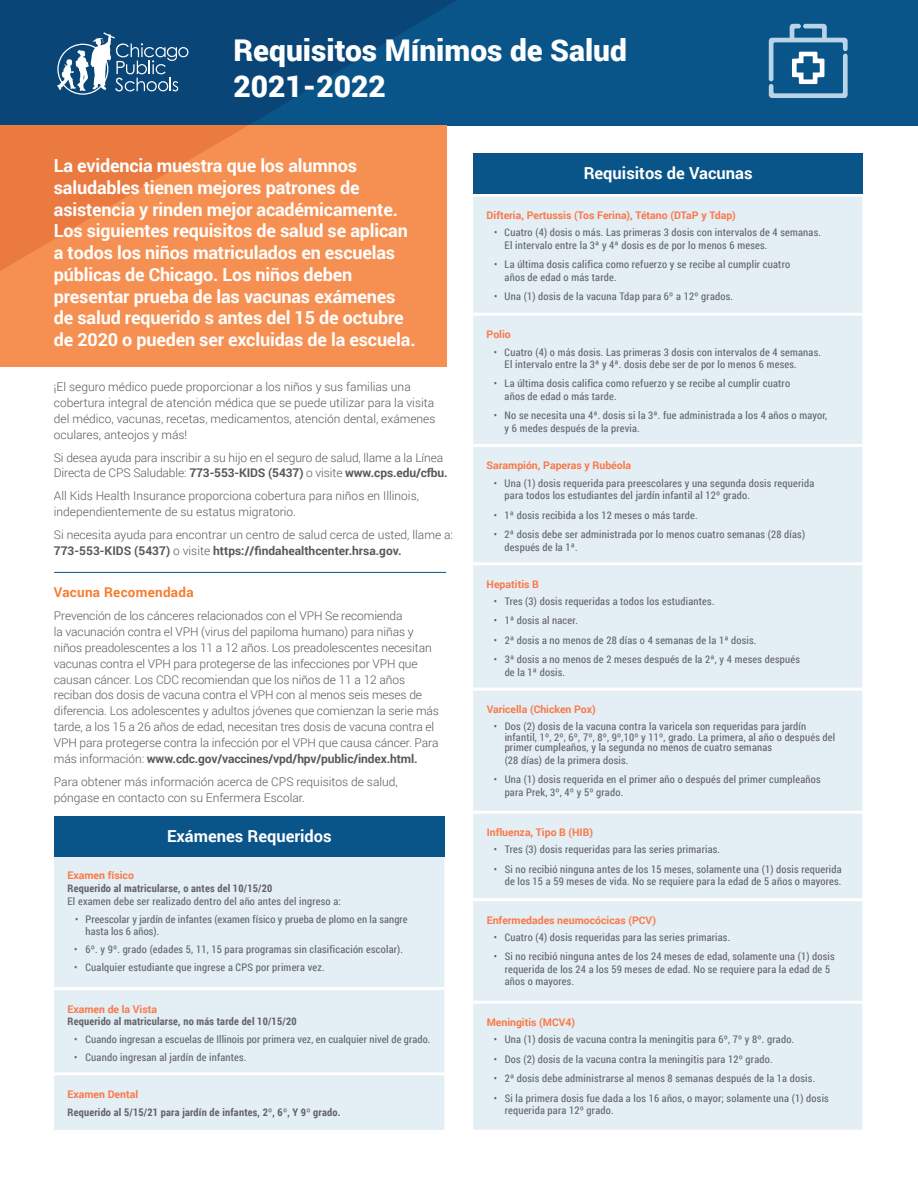
<style>
.page{position:relative;width:918px;height:1188px;background:#fff}
.page>*{position:absolute;margin:0;border:0;box-sizing:border-box;transform-origin:0 0}
.t1{font:900 30px/36px "Roboto";color:#fff}
.t2{font:700 18px/21.8px "Roboto";letter-spacing:-.01em;color:#fff}
.t3{font:700 16.5px "Roboto";color:#fff}
.t4{font:700 13.5px "Roboto";letter-spacing:.02em;color:#f57d2f}
.t5{font:300 12px/15.9px "Roboto";letter-spacing:-.01em;color:#58595b}
.t6{font:10.5px/12.6px "Roboto Condensed";letter-spacing:.02em;color:#636466}
.t7{font:700 10.5px "Roboto";color:#fb7847}
.t8{font:700 10.5px "Roboto Condensed";letter-spacing:.02em;color:#636466}
.s1{font-weight:700}
.s2{font-weight:400}
</style>
<div class="page">
<div style="left:0;top:0;width:918px;height:125px;background:#095589"></div>
<svg style="left:0;top:0;width:456px;height:125px;fill:#094577"></svg>
<svg style="left:57px;top:32px;width:131px;height:63px;background:#447297"></svg>
<div style="left:0;top:125px;width:446px;height:242px;background:#f69052"></div>
<svg style="left:0;top:125px;width:248px;height:146px;fill:#ee8045"></svg>
<svg style="left:769px;top:24px;width:79px;height:74px"></svg>
<hr style="left:54px;top:572px;width:392px;height:1px;background:#095589">
<div style="left:473px;top:197px;width:389px;height:933px;background:#e3eef5"></div>
<hr style="left:473px;top:313px;width:389px;height:3px;background:#fff">
<hr style="left:473px;top:444px;width:389px;height:3px;background:#fff">
<hr style="left:473px;top:562px;width:389px;height:3px;background:#fff">
<hr style="left:473px;top:688px;width:389px;height:3px;background:#fff">
<hr style="left:473px;top:811px;width:389px;height:3px;background:#fff">
<hr style="left:473px;top:898px;width:389px;height:3px;background:#fff">
<hr style="left:473px;top:1001px;width:389px;height:3px;background:#fff">
<div style="left:54px;top:857px;width:390px;height:273px;background:#e3eef5"></div>
<hr style="left:54px;top:987px;width:390px;height:3px;background:#fff">
<hr style="left:54px;top:1072px;width:390px;height:3px;background:#fff">
<div style="left:54px;top:816px;width:390px;height:41px;background:#095589"></div>
<div style="left:473px;top:153px;width:390px;height:41px;background:#095589"></div>
<h1 class="t1" style="left:234px;top:31px;width:395px">Requisitos Mínimos de Salud<br>2021-2022</h1>
<p class="t2" style="left:54px;top:154px;width:363px">La evidencia muestra que los alumnos saludables tienen mejores patrones de asistencia y rinden mejor académicamente.<br>Los siguientes requisitos de salud se aplican a todos los niños matriculados en escuelas públicas de Chicago. Los niños deben presentar prueba de las vacunas exámenes de salud requerido s antes del 15 de octubre de 2020 o pueden ser excluidas de la escuela.</p>
<p class="t5" style="left:54px;top:379px;width:383px">¡El seguro médico puede proporcionar a los niños y sus familias una cobertura integral de atención médica que se puede utilizar para la visita del médico, vacunas, recetas, medicamentos, atención dental, exámenes oculares, anteojos y más!</p>
<p class="t5" style="left:54px;top:449px;width:395px">Si desea ayuda para inscribir a su hijo en el seguro de salud, llame a la Línea<br>Directa de CPS Saludable: <span class="s1">773-553-KIDS (5437)</span> o visite <span class="s1">www.cps.edu/cfbu.</span></p>
<p class="t5" style="left:54px;top:487px;width:367px">All Kids Health Insurance proporciona cobertura para niños en Illinois, independientemente de su estatus migratorio.</p>
<p class="t5" style="left:54px;top:526px;width:401px">Si necesita ayuda para encontrar un centro de salud cerca de usted, llame a:<br><span class="s1">773-553-KIDS (5437)</span> o visite <span class="s1">https://findahealthcenter.hrsa.gov.</span></p>
<p class="t4" style="left:54px;top:583px;width:141px">Vacuna Recomendada</p>
<p class="t5" style="left:54px;top:607px;width:387px">Prevención de los cánceres relacionados con el VPH Se recomienda<br>la vacunación contra el VPH (virus del papiloma humano) para niñas y niños preadolescentes a los 11 a 12 años. Los preadolescentes necesitan vacunas contra el VPH para protegerse de las infecciones por VPH que causan cáncer. Los CDC recomiendan que los niños de 11 a 12 años reciban dos dosis de vacuna contra el VPH con al menos seis meses de diferencia. Los adolescentes y adultos jóvenes que comienzan la serie más tarde, a los 15 a 26 años de edad, necesitan tres dosis de vacuna contra el VPH para protegerse contra la infección por el VPH que causa cáncer. Para más información: <span class="s1">www.cdc.gov/vaccines/vpd/hpv/public/index.html.</span></p>
<p class="t5" style="left:54px;top:773px;width:345px">Para obtener más información acerca de CPS requisitos de salud, póngase en contacto con su Enfermera Escolar.</p>
<h3 class="t3" style="left:167px;top:825px;width:166px">Exámenes Requeridos</h3>
<p class="t7" style="left:68px;top:868px;width:68px">Examen físico</p>
<p class="t8" style="left:68px;top:881px;width:206px">Requerido al matricularse, o antes del 10/15/20</p>
<p class="t6" style="left:68px;top:894px;width:275px">El examen debe ser realizado dentro del año antes del ingreso a:</p>
<p class="t6" style="left:86px;top:912px;width:324px;text-indent:-10px">• Preescolar y jardín de infantes (examen físico y prueba de plomo en la sangre hasta los 6 años).</p>
<p class="t6" style="left:74px;top:943px;width:330px">• 6º. y 9º. grado (edades 5, 11, 15 para programas sin clasificación escolar).</p>
<p class="t6" style="left:74px;top:961px;width:252px">• Cualquier estudiante que ingrese a CPS por primera vez.</p>
<p class="t7" style="left:68px;top:1001px;width:91px">Examen de la Vista</p>
<p class="t8" style="left:68px;top:1014px;width:231px">Requerido al matricularse, no más tarde del 10/15/20</p>
<p class="t6" style="left:74px;top:1033px;width:358px">• Cuando ingresan a escuelas de Illinois por primera vez, en cualquier nivel de grado.</p>
<p class="t6" style="left:74px;top:1051px;width:174px">• Cuando ingresan al jardín de infantes.</p>
<p class="t7" style="left:68px;top:1087px;width:72px">Examen Dental</p>
<p class="t8" style="left:68px;top:1105px;width:275px">Requerido al 5/15/21 para jardín de infantes, 2<span class="s2">º</span>, 6<span class="s2">º</span>, Y 9<span class="s2">º</span> grado.</p>
<h3 class="t3" style="left:584px;top:162px;width:170px">Requisitos de Vacunas</h3>
<p class="t7" style="left:487px;top:208px;width:251px">Difteria, Pertussis (Tos Ferina), Tétano (DTaP y Tdap)</p>
<p class="t6" style="left:505px;top:226px;width:318px;text-indent:-10px">• Cuatro (4) dosis o más. Las primeras 3 dosis con intervalos de 4 semanas.<br>El intervalo entre la 3ª y 4ª dosis es de por lo menos 6 meses.</p>
<p class="t6" style="left:505px;top:258px;width:287px;text-indent:-11px">• La última dosis califica como refuerzo y se recibe al cumplir cuatro años de edad o más tarde.</p>
<p class="t6" style="left:494px;top:290px;width:240px">• Una (1) dosis de la vacuna Tdap para 6º a 12º grados.</p>
<p class="t7" style="left:487px;top:327px;width:26px">Polio</p>
<p class="t6" style="left:505px;top:345px;width:318px;text-indent:-11px">• Cuatro (4) o más dosis. Las primeras 3 dosis con intervalos de 4 semanas.<br>El intervalo entre la 3ª y 4ª. dosis debe ser de por lo menos 6 meses.</p>
<p class="t6" style="left:505px;top:377px;width:287px;text-indent:-11px">• La última dosis califica como refuerzo y se recibe al cumplir cuatro años de edad o más tarde.</p>
<p class="t6" style="left:505px;top:409px;width:324px;text-indent:-11px">• No se necesita una 4ª. dosis si la 3ª. fue administrada a los 4 años o mayor, y 6 medes después de la previa.</p>
<p class="t7" style="left:487px;top:458px;width:146px">Sarampión, Paperas y Rubéola</p>
<p class="t6" style="left:505px;top:476px;width:311px;text-indent:-11px">• Una (1) dosis requerida para preescolares y una segunda dosis requerida para todos los estudiantes del jardín infantil al 12º grado.</p>
<p class="t6" style="left:494px;top:508px;width:205px">• 1ª dosis recibida a los 12 meses o más tarde.</p>
<p class="t6" style="left:505px;top:528px;width:302px;text-indent:-11px">• 2ª dosis debe ser administrada por lo menos cuatro semanas (28 días) después de la 1ª.</p>
<p class="t7" style="left:487px;top:577px;width:54px">Hepatitis B</p>
<p class="t6" style="left:494px;top:595px;width:222px">• Tres (3) dosis requeridas a todos los estudiantes.</p>
<p class="t6" style="left:494px;top:614px;width:86px">• 1ª dosis al nacer.</p>
<p class="t6" style="left:494px;top:633px;width:264px">• 2ª dosis a no menos de 28 días o 4 semanas de la 1ª dosis.</p>
<p class="t6" style="left:505px;top:653px;width:297px;text-indent:-11px">• 3ª dosis a no menos de 2 meses después de la 2ª, y 4 meses después de la 1ª dosis.</p>
<p class="t7" style="left:487px;top:702px;width:111px">Varicella (Chicken Pox)</p>
<p class="t6" style="left:505px;top:721px;width:332px;line-height:10.5px;text-indent:-11px">• Dos (2) dosis de la vacuna contra la varicela son requeridas para jardín infantil, 1º, 2º, 6º, 7º, 8º, 9º,10º y 11º, grado. La primera, al año o después del primer cumpleaños, y la segunda no menos de cuatro semanas</p>
<p class="t6" style="left:505px;top:753px;width:125px">(28 días) de la primera dosis.</p>
<p class="t6" style="left:505px;top:773px;width:317px;text-indent:-11px">• Una (1) dosis requerida en el primer año o después del primer cumpleaños para Prek, 3º, 4º y 5º grado.</p>
<p class="t7" style="left:487px;top:825px;width:108px">Influenza, Tipo B (HIB)</p>
<p class="t6" style="left:494px;top:843px;width:228px">• Tres (3) dosis requeridas para las series primarias.</p>
<p class="t6" style="left:494px;top:862px;width:349px;text-align:right">• Si no recibió ninguna antes de los 15 meses, solamente una (1) dosis requerida de los 15 a 59 meses de vida. No se requiere para la edad de 5 años o mayores.</p>
<p class="t7" style="left:487px;top:912px;width:171px">Enfermedades neumocócicas (PCV)</p>
<p class="t6" style="left:494px;top:930px;width:238px">• Cuatro (4) dosis requeridas para las series primarias.</p>
<p class="t6" style="left:505px;top:950px;width:332px;text-indent:-11px">• Si no recibió ninguna antes de los 24 meses de edad, solamente una (1) dosis requerida de los 24 a los 59 meses de edad. No se requiere para la edad de 5 años o mayores.</p>
<p class="t7" style="left:487px;top:1015px;width:90px">Meningitis (MCV4)</p>
<p class="t6" style="left:494px;top:1033px;width:302px">• Una (1) dosis de vacuna contra la meningitis para 6º, 7º y 8º. grado.</p>
<p class="t6" style="left:494px;top:1052px;width:280px">• Dos (2) dosis de la vacuna contra la meningitis para 12º grado.</p>
<p class="t6" style="left:494px;top:1072px;width:323px">• 2ª dosis debe administrarse al menos 8 semanas después de la 1a dosis.</p>
<p class="t6" style="left:505px;top:1091px;width:326px;text-indent:-11px">• Si la primera dosis fue dada a los 16 años, o mayor; solamente una (1) dosis requerida para 12º grado.</p>
</div>
